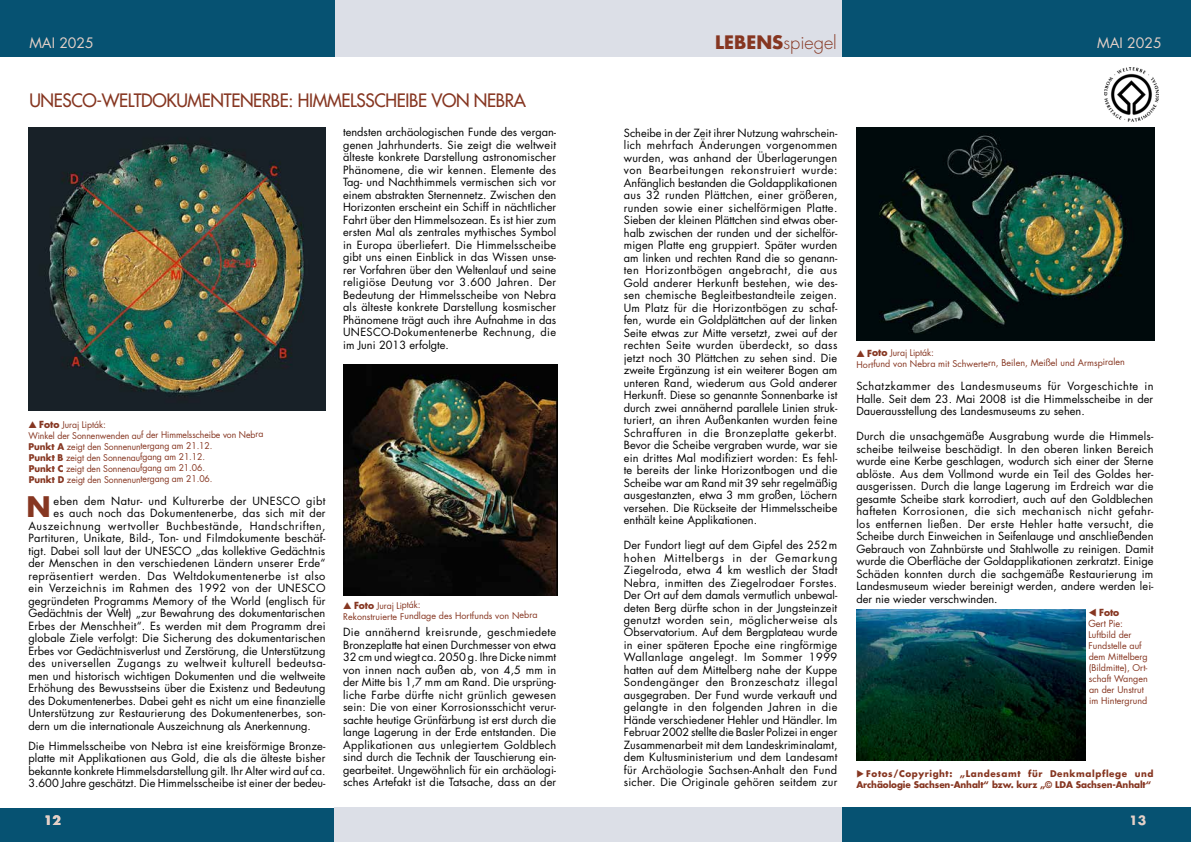
<style>
.page{position:relative;width:1191px;height:842px;background:#fff}
.page>*{position:absolute;margin:0;border:0;box-sizing:border-box;transform-origin:0 0}
.t1{font:700 27.6px "Futura Std";color:#863621}
.t2{font:300 18.1px "Futura Std";color:#863621}
.t3{font:500 18px "Futura Std";letter-spacing:-.02em;color:#863621;scale:.96 1}
.t4{font:14px "Futura Std";color:#e4d0c7}
.t5{font:700 12.5px "Futura Std";color:#e4d0c7}
.t6{font:11px/12.5px "Futura Std";letter-spacing:.015em;color:#000;text-align:justify}
.t7{font:11px "Futura Std";letter-spacing:.035em;color:#000}
.t8{font:11px "Futura Std";letter-spacing:.05em;color:#000}
.t9{font:11px "Futura Std";letter-spacing:.04em;color:#000}
.t10{font:9.5px/11px "Futura Std";letter-spacing:-.02em;color:#863621}
.t11{font:700 9.5px "Futura Std";letter-spacing:-.02em;color:#863621}
.t12{font:9px/11px "Futura Std";letter-spacing:-.01em;color:#863621}
.t13{font:700 9px/11px "Futura Std";letter-spacing:-.01em;color:#863621}
.s1{font-weight:700}
</style>
<div class="page">
<div style="left:334px;top:0;width:508px;height:57px;background:#dcdfe7"></div>
<div style="left:0;top:0;width:334px;height:57px;background:#065272"></div>
<div style="left:842px;top:0;width:349px;height:57px;background:#065272"></div>
<div style="left:0;top:808px;width:334px;height:34px;background:#065272"></div>
<img style="left:1105px;top:67px;width:53px;height:54px">
<img style="left:28px;top:128px;width:298px;height:283px">
<img style="left:343px;top:364px;width:214px;height:232px">
<img style="left:856px;top:128px;width:298px;height:212px">
<img style="left:856px;top:609px;width:229px;height:151px">
<div style="left:334px;top:808px;width:508px;height:34px;background:#dcdfe7"></div>
<div style="left:842px;top:808px;width:349px;height:34px;background:#065272"></div>
<p class="t4" style="left:29px;top:34px;width:66px">MAI 2025</p>
<h2 class="t2" style="left:715px;top:31px;width:123px"><span class="s1">LEBENS</span>spiegel</h2>
<p class="t4" style="left:1097px;top:34px;width:66px">MAI 2025</p>
<h3 class="t3" style="left:29px;top:89px;width:519px">UNESCO-WELTDOKUMENTENERBE: HIMMELSSCHEIBE VON NEBRA</h3>
<p class="t6" style="left:343px;top:126px;width:215px">tendsten archäologischen Funde des vergan&shy;genen Jahrhunderts. Sie zeigt die weltweit älteste konkrete Darstellung astronomischer Phänomene, die wir kennen. Elemente des Tag- und Nachthimmels vermischen sich vor einem abstrakten Sternennetz. Zwischen den Horizonten erscheint ein Schiff in nächtlicher Fahrt über den Himmelsozean. Es ist hier zum ersten Mal als zentrales mythisches Symbol in Europa überliefert. Die Himmelsscheibe gibt uns einen Einblick in das Wissen unse&shy;rer Vorfahren über den Weltenlauf und seine religiöse Deutung vor 3.600 Jahren. Der Bedeutung der Himmelsscheibe von Nebra als älteste konkrete Darstellung kosmischer Phänomene trägt auch ihre Aufnahme in das UNESCO-Dokumentenerbe Rechnung, die im Juni 2013 erfolgte.</p>
<p class="t11" style="left:28px;top:418px;width:33px">▲ Foto</p>
<p class="t12" style="left:62px;top:420px;width:43px;rotate:-1deg">Juraj Lipták</p>
<p class="t10" style="left:103px;top:419px;width:4px">:</p>
<p class="t12" style="left:28px;top:432px;width:237px;rotate:-1deg">Winkel der Sonnenwenden auf der Himmelsscheibe von Nebra <span class="s1">Punkt A</span> zeigt den Sonnenuntergang am 21.12.<br><span class="s1">Punkt B</span> zeigt den Sonnenaufgang am 21.12.<br><span class="s1">Punkt C</span> zeigt den Sonnenaufgang am 21.06.<br><span class="s1">Punkt D</span> zeigt den Sonnenuntergang am 21.06.</p>
<h1 class="t1" style="left:27px;top:488px;width:26px">N</h1>
<p class="t6" style="left:54px;top:494px;width:273px">eben dem Natur- und Kulturerbe der UNESCO gibt</p>
<p class="t6" style="left:54px;top:507px;width:273px">es auch noch das Dokumentenerbe, das sich mit der</p>
<p class="t8" style="left:28px;top:518px;width:299px">Auszeichnung wertvoller Buchbestände, Handschriften,</p>
<p class="t6" style="left:28px;top:532px;width:298px">Partituren, Unikate, Bild-, Ton- und Filmdokumente beschäf-</p>
<p class="t6" style="left:28px;top:544px;width:298px">tigt. Dabei soll laut der UNESCO „das kollektive Gedächtnis</p>
<p class="t6" style="left:28px;top:557px;width:299px">der Menschen in den verschiedenen Ländern unserer Erde“</p>
<p class="t9" style="left:28px;top:568px;width:299px">repräsentiert werden. Das Weltdokumentenerbe ist also</p>
<p class="t6" style="left:28px;top:582px;width:299px">ein Verzeichnis im Rahmen des 1992 von der UNESCO</p>
<p class="t6" style="left:28px;top:594px;width:299px">gegründeten Programms Memory of the World (englisch für</p>
<p class="t6" style="left:28px;top:607px;width:298px">Gedächtnis der Welt) „zur Bewahrung des dokumentarischen</p>
<p class="t6" style="left:28px;top:619px;width:299px">Erbes der Menschheit“. Es werden mit dem Programm drei</p>
<p class="t6" style="left:28px;top:632px;width:299px">globale Ziele verfolgt: Die Sicherung des dokumentarischen</p>
<p class="t6" style="left:28px;top:644px;width:298px">Erbes vor Gedächtnisverlust und Zerstörung, die Unterstützung</p>
<p class="t7" style="left:28px;top:656px;width:298px">des universellen Zugangs zu weltweit kulturell bedeutsa-</p>
<p class="t6" style="left:28px;top:669px;width:299px">men und historisch wichtigen Dokumenten und die weltweite</p>
<p class="t6" style="left:28px;top:682px;width:299px">Erhöhung des Bewusstseins über die Existenz und Bedeutung</p>
<p class="t6" style="left:28px;top:694px;width:299px">des Dokumentenerbes. Dabei geht es nicht um eine finanzielle</p>
<p class="t6" style="left:28px;top:707px;width:298px">Unterstützung zur Restaurierung des Dokumentenerbes, son-</p>
<p class="t6" style="left:28px;top:719px;width:284px">dern um die internationale Auszeichnung als Anerkennung.</p>
<p class="t6" style="left:28px;top:739px;width:299px">Die Himmelsscheibe von Nebra ist eine kreisförmige Bronze&shy;platte mit Applikationen aus Gold, die als die älteste bisher bekannte konkrete Himmelsdarstellung gilt. Ihr Alter wird auf ca.<br>3.600 Jahre geschätzt. Die Himmelsscheibe ist einer der bedeu-</p>
<p class="t5" style="left:44px;top:812px;width:19px">12</p>
<p class="t11" style="left:343px;top:599px;width:33px">▲ Foto</p>
<p class="t12" style="left:377px;top:600px;width:43px;rotate:-1deg">Juraj Lipták</p>
<p class="t10" style="left:418px;top:599px;width:4px">:</p>
<p class="t12" style="left:343px;top:610px;width:196px">Rekonstruierte Fundlage des Hortfunds von Nebra</p>
<p class="t6" style="left:343px;top:626px;width:215px">Die annähernd kreisrunde, geschmiedete Bronzeplatte hat einen Durchmesser von etwa 32 cm und wiegt ca. 2050 g. Ihre Dicke nimmt von innen nach außen ab, von 4,5 mm in der Mitte bis 1,7 mm am Rand. Die ursprüng&shy;liche Farbe dürfte nicht grünlich gewesen sein: Die von einer Korrosionsschicht verur&shy;sachte heutige Grünfärbung ist erst durch die lange Lagerung in der Erde entstanden. Die Applikationen aus unlegiertem Goldblech sind durch die Technik der Tauschierung ein&shy;gearbeitet. Ungewöhnlich für ein archäologi&shy;sches Artefakt ist die Tatsache, dass an der</p>
<p class="t6" style="left:624px;top:126px;width:215px">Scheibe in der Zeit ihrer Nutzung wahrschein&shy;lich mehrfach Änderungen vorgenommen wurden, was anhand der Überlagerungen von Bearbeitungen rekonstruiert wurde:<br>Anfänglich bestanden die Goldapplikationen aus 32 runden Plättchen, einer größeren, runden sowie einer sichelförmigen Platte.<br>Sieben der kleinen Plättchen sind etwas ober&shy;halb zwischen der runden und der sichelför&shy;migen Platte eng gruppiert. Später wurden am linken und rechten Rand die so genann&shy;ten Horizontbögen angebracht, die aus Gold anderer Herkunft bestehen, wie des&shy;sen chemische Begleitbestandteile zeigen.<br>Um Platz für die Horizontbögen zu schaf&shy;fen, wurde ein Goldplättchen auf der linken Seite etwas zur Mitte versetzt, zwei auf der rechten Seite wurden überdeckt, so dass jetzt noch 30 Plättchen zu sehen sind. Die zweite Ergänzung ist ein weiterer Bogen am unteren Rand, wiederum aus Gold anderer Herkunft. Diese so genannte Sonnenbarke ist durch zwei annähernd parallele Linien struk&shy;turiert, an ihren Außenkanten wurden feine Schraffuren in die Bronzeplatte gekerbt.<br>Bevor die Scheibe vergraben wurde, war sie ein drittes Mal modifiziert worden: Es fehl&shy;te bereits der linke Horizontbogen und die Scheibe war am Rand mit 39 sehr regelmäßig ausgestanzten, etwa 3 mm großen, Löchern versehen. Die Rückseite der Himmelsscheibe enthält keine Applikationen.</p>
<p class="t6" style="left:624px;top:539px;width:215px">Der Fundort liegt auf dem Gipfel des 252m hohen Mittelbergs in der Gemarkung Ziegelroda, etwa 4 km westlich der Stadt Nebra, inmitten des Ziegelrodaer Forstes.<br>Der Ort auf dem damals vermutlich unbewal&shy;deten Berg dürfte schon in der Jungsteinzeit genutzt worden sein, möglicherweise als Observatorium. Auf dem Bergplateau wurde in einer späteren Epoche eine ringförmige Wallanlage angelegt. Im Sommer 1999 hatten auf dem Mittelberg nahe der Kuppe Sondengänger den Bronzeschatz illegal ausgegraben. Der Fund wurde verkauft und gelangte in den folgenden Jahren in die Hände verschiedener Hehler und Händler. Im Februar 2002 stellte die Basler Polizei in enger Zusammenarbeit mit dem Landeskriminalamt, dem Kultusministerium und dem Landesamt für Archäologie Sachsen-Anhalt den Fund sicher. Die Originale gehören seitdem zur</p>
<p class="t11" style="left:856px;top:347px;width:33px">▲ Foto</p>
<p class="t12" style="left:890px;top:348px;width:43px;rotate:-1deg">Juraj Lipták</p>
<p class="t10" style="left:931px;top:347px;width:4px">:</p>
<p class="t12" style="left:856px;top:358px;width:270px">Hortfund von Nebra mit Schwertern, Beilen, Meißel und Armspiralen</p>
<p class="t6" style="left:856px;top:380px;width:299px">Schatzkammer des Landesmuseums für Vorgeschichte in Halle. Seit dem 23. Mai 2008 ist die Himmelsscheibe in der Dauerausstellung des Landesmuseums zu sehen.</p>
<p class="t6" style="left:856px;top:430px;width:299px">Durch die unsachgemäße Ausgrabung wurde die Himmels&shy;scheibe teilweise beschädigt. In den oberen linken Bereich wurde eine Kerbe geschlagen, wodurch sich einer der Sterne ablöste. Aus dem Vollmond wurde ein Teil des Goldes her&shy;ausgerissen. Durch die lange Lagerung im Erdreich war die gesamte Scheibe stark korrodiert, auch auf den Goldblechen hafteten Korrosionen, die sich mechanisch nicht gefahr&shy;los entfernen ließen. Der erste Hehler hatte versucht, die Scheibe durch Einweichen in Seifenlauge und anschließenden Gebrauch von Zahnbürste und Stahlwolle zu reinigen. Damit wurde die Oberfläche der Goldapplikationen zerkratzt. Einige Schäden konnten durch die sachgemäße Restaurierung im Landesmuseum wieder bereinigt werden, andere werden lei&shy;der nie wieder verschwinden.</p>
<p class="t10" style="left:1088px;top:607px;width:36px">▼ <span class="s1">Foto<br></span>Gert Pie:</p>
<p class="t12" style="left:1088px;top:629px;width:61px">Luftbild der<br>Fundstelle auf dem Mittelberg (Bildmitte), Ort&shy;schaft Wangen an der Unstrut im Hintergrund</p>
<p class="t13" style="left:856px;top:768px;width:299px">◆ Fotos/Copyright: „Landesamt für Denkmalpflege und<br>Archäologie Sachsen-Anhalt“ bzw. kurz „© LDA Sachsen-Anhalt“</p>
<p class="t5" style="left:1129px;top:812px;width:19px">13</p>
</div>
